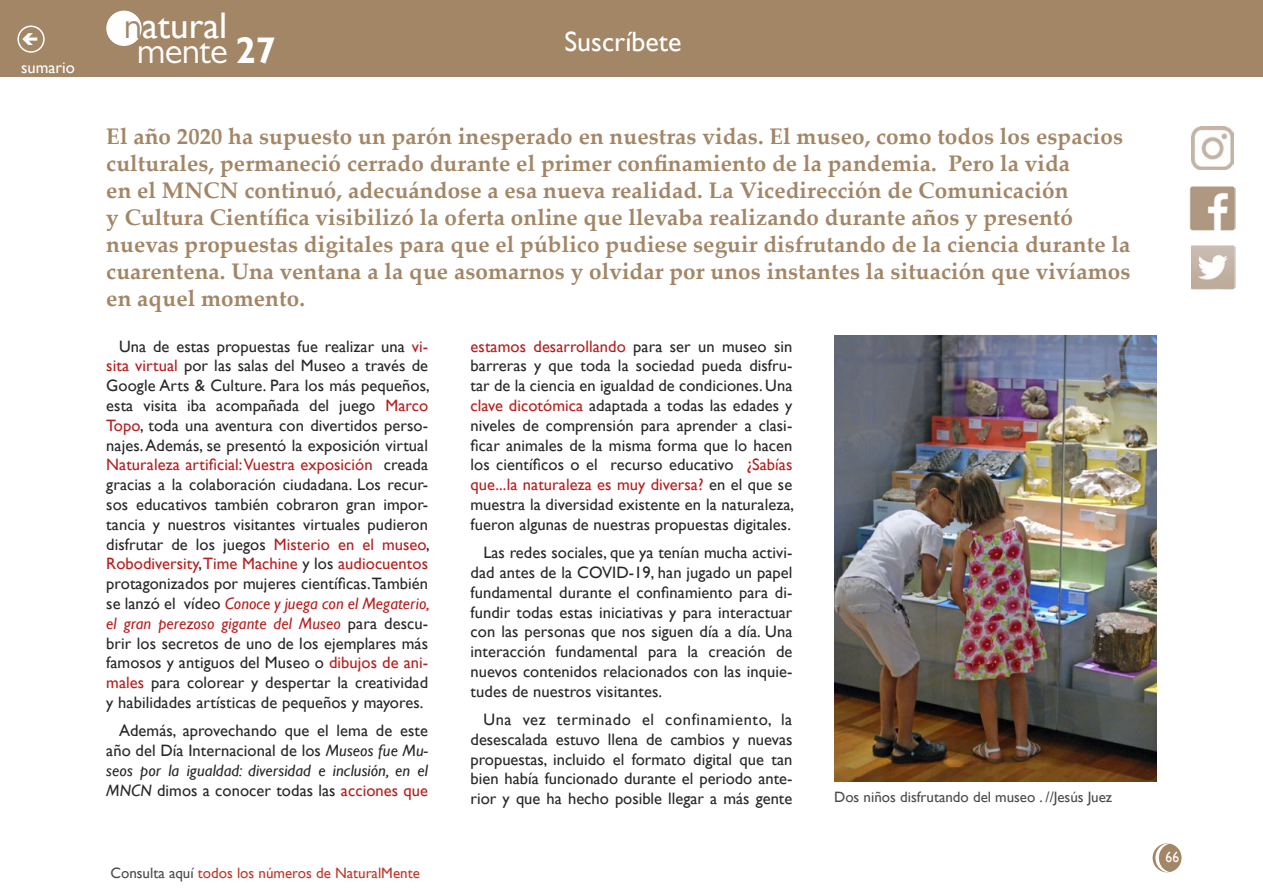
<style>
.page{position:relative;width:1263px;height:893px;background:#fff}
.page>*{position:absolute;margin:0;border:0;box-sizing:border-box;transform-origin:0 0}
.t1{font:37.05px "Gill Sans";color:#fff}
.t2{font:37.05px "Gill Sans MT Pro";letter-spacing:-.02em;color:#fff}
.t3{font:27.9px "Gill Sans";color:#fff}
.t4{font:700 22.5px/27px "Palatino Linotype";letter-spacing:.005em;color:#a28666}
.t5{font:16.5px/19.8px "Gill Sans";letter-spacing:.005em;color:#282829;text-align:justify}
.t6{font:16.5px "Gill Sans";color:#fff}
.t7{font:15px "Gill Sans";color:#bd392b}
.t8{font:15px "Gill Sans";color:#4b4b4d}
.t9{font:15px "Gill Sans";color:#fff;scale:.9 1}
.s1{font-family:"Gill Sans MT Pro";color:#a28666}
.s2{font-family:"Gill Sans";font-weight:700}
.s3{color:#b61f1f}
.s4{font-style:italic;color:#b61f1f}
.s5{font-style:italic}
.s6{color:#4b4b4d}
</style>
<div class="page">
<div style="left:1153px;top:844px;width:28px;height:28px;background:#a28666;border-radius:50%"></div>
<div style="left:1152px;top:843px;width:29px;height:29px;border:2px solid #a28666;border-radius:50%"></div>
<div style="left:0;top:0;width:1263px;height:77px;background:#a28666"></div>
<div style="left:107px;top:11px;width:34px;height:34px;background:#fff;border-radius:50%"></div>
<div style="left:106px;top:11px;width:36px;height:35px;border:2px solid #fff;border-radius:50%"></div>
<svg style="left:1155px;top:843px;width:15px;height:29px"></svg>
<div style="left:17px;top:26px;width:28px;height:27px;border:2px solid #fff;border-radius:50%"></div>
<img style="left:1190px;top:186px;width:45px;height:44px">
<img style="left:1191px;top:246px;width:44px;height:44px">
<img style="left:1191px;top:127px;width:42px;height:42px">
<img style="left:835px;top:336px;width:322px;height:446px">
<p class="t6" style="left:21px;top:58px;width:55px">sumario</p>
<h1 class="t1" style="left:124px;top:4px;width:105px"><span class="s1">n</span>atural</h1>
<h1 class="t2" style="left:137px;top:29px;width:140px">mente <span class="s2">27</span></h1>
<h2 class="t3" style="left:564px;top:25px;width:118px">Suscríbete</h2>
<p class="t4" style="left:106px;top:122px;width:1026px">El año 2020 ha supuesto un parón inesperado en nuestras vidas. El museo, como todos los espacios culturales, permaneció cerrado durante el primer confinamiento de la pandemia. Pero la vida<br>en el MNCN continuó, adecuándose a esa nueva realidad. La Vicedirección de Comunicación<br>y Cultura Científica visibilizó la oferta online que llevaba realizando durante años y presentó nuevas propuestas digitales para que el público pudiese seguir disfrutando de la ciencia durante la cuarentena. Una ventana a la que asomarnos y olvidar por unos instantes la situación que vivíamos en aquel momento.</p>
<p class="t5" style="left:106px;top:336px;width:325px;text-indent:13px">Una de estas propuestas fue realizar una <span class="s3">vi&shy;sita virtual</span> por las salas del Museo a través de Google Arts &amp; Culture. Para los más pequeños, esta visita iba acompañada del juego <span class="s3">Marco Topo</span>, toda una aventura con divertidos perso&shy;najes. Además, se presentó la exposición virtual <span class="s3">Naturaleza artificial: Vuestra exposición</span> creada gracias a la colaboración ciudadana. Los recur&shy;sos educativos también cobraron gran impor&shy;tancia y nuestros visitantes virtuales pudieron disfrutar de los juegos <span class="s3">Misterio en el museo</span>, <span class="s3">Robodiversity</span>,<span class="s3">Time Machine</span> y los <span class="s3">audiocuentos </span>protagonizados por mujeres científicas. También se lanzó el vídeo <span class="s4">Conoce y juega con el Megaterio, el gran perezoso gigante del Museo</span> para descu&shy;brir los secretos de uno de los ejemplares más famosos y antiguos del Museo o <span class="s3">dibujos de ani&shy;males</span> para colorear y despertar la creatividad y habilidades artísticas de pequeños y mayores.</p>
<p class="t5" style="left:106px;top:721px;width:323px;text-indent:13px">Además, aprovechando que el lema de este año del Día Internacional de los <span class="s5">Museos fue Mu&shy;seos por la igualdad: diversidad e inclusión, en el MNCN</span> dimos a conocer todas las <span class="s3">acciones que</span></p>
<p class="t5" style="left:471px;top:336px;width:325px"><span class="s3">estamos desarrollando</span> para ser un museo sin barreras y que toda la sociedad pueda disfru&shy;tar de la ciencia en igualdad de condiciones. Una <span class="s3">clave dicotómica</span> adaptada a todas las edades y niveles de comprensión para aprender a clasi&shy;ficar animales de la misma forma que lo hacen los científicos o el recurso educativo <span class="s3">¿Sabías que...la naturaleza es muy diversa?</span> en el que se muestra la diversidad existente en la naturaleza, fueron algunas de nuestras propuestas digitales.</p>
<p class="t5" style="left:471px;top:543px;width:323px;text-indent:13px">Las redes sociales, que ya tenían mucha activi&shy;dad antes de la COVID-19, han jugado un papel fundamental durante el confinamiento para di&shy;fundir todas estas iniciativas y para interactuar con las personas que nos siguen día a día. Una interacción fundamental para la creación de nuevos contenidos relacionados con las inquie&shy;tudes de nuestros visitantes.</p>
<p class="t5" style="left:471px;top:710px;width:323px;text-indent:13px">Una vez terminado el confinamiento, la desescalada estuvo llena de cambios y nuevas propuestas, incluido el formato digital que tan bien había funcionado durante el periodo ante&shy;rior y que ha hecho posible llegar a más gente</p>
<p class="t8" style="left:834px;top:788px;width:280px">Dos niños disfrutando del museo . //Jesús Juez</p>
<p class="t7" style="left:110px;top:864px;width:311px"><span class="s6">Consulta aquí</span> todos los números de NaturalMente</p>
<p class="t9" style="left:1165px;top:849px;width:16px">66</p>
</div>
